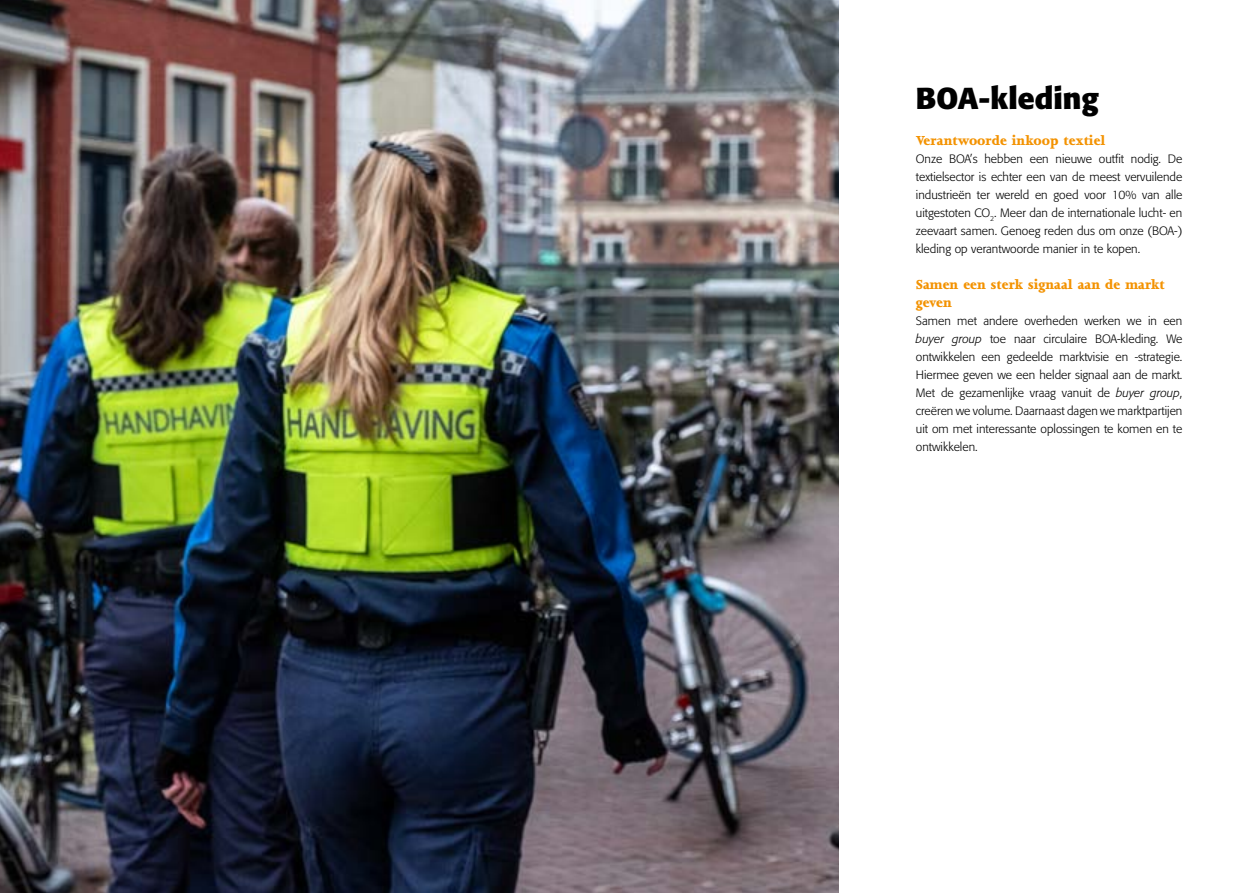
<style>
.page{position:relative;width:1259px;height:893px;background:#fff}
.page>*{position:absolute;margin:0;border:0;box-sizing:border-box;transform-origin:0 0}
.t1{font:700 30px "Formata";color:#000}
.t2{font:800 15px/18px "Joanna MT Std";color:#f39200}
.t3{font:300 12px/18px "Formata";color:#000;text-align:justify}
.s1{font-style:italic}
</style>
<div class="page">
<img style="left:0;top:0;width:839px;height:893px">
<h1 class="t1" style="left:916px;top:79px;width:185px">BOA-kleding</h1>
<p class="t2" style="left:916px;top:131px;width:191px">Verantwoorde inkoop textiel</p>
<p class="t3" style="left:916px;top:150px;width:268px">Onze BOA’s hebben een nieuwe outfit nodig. De textielsector is echter een van de meest vervuilende industrieën ter wereld en goed voor 10% van alle uitgestoten CO<sub>2</sub>. Meer dan de internationale lucht- en zeevaart samen. Genoeg reden dus om onze (BOA-) kleding op verantwoorde manier in te kopen.</p>
<p class="t2" style="left:916px;top:275px;width:250px">Samen een sterk signaal aan de markt geven</p>
<p class="t3" style="left:916px;top:312px;width:268px">Samen met andere overheden werken we in een <span class="s1">buyer group</span> toe naar circulaire BOA-kleding. We ontwikkelen een gedeelde marktvisie en -strategie.<br>Hiermee geven we een helder signaal aan de markt.<br>Met de gezamenlijke vraag vanuit de <span class="s1">buyer group</span>, creëren we volume. Daarnaast dagen we marktpartijen uit om met interessante oplossingen te komen en te ontwikkelen.</p>
</div>
